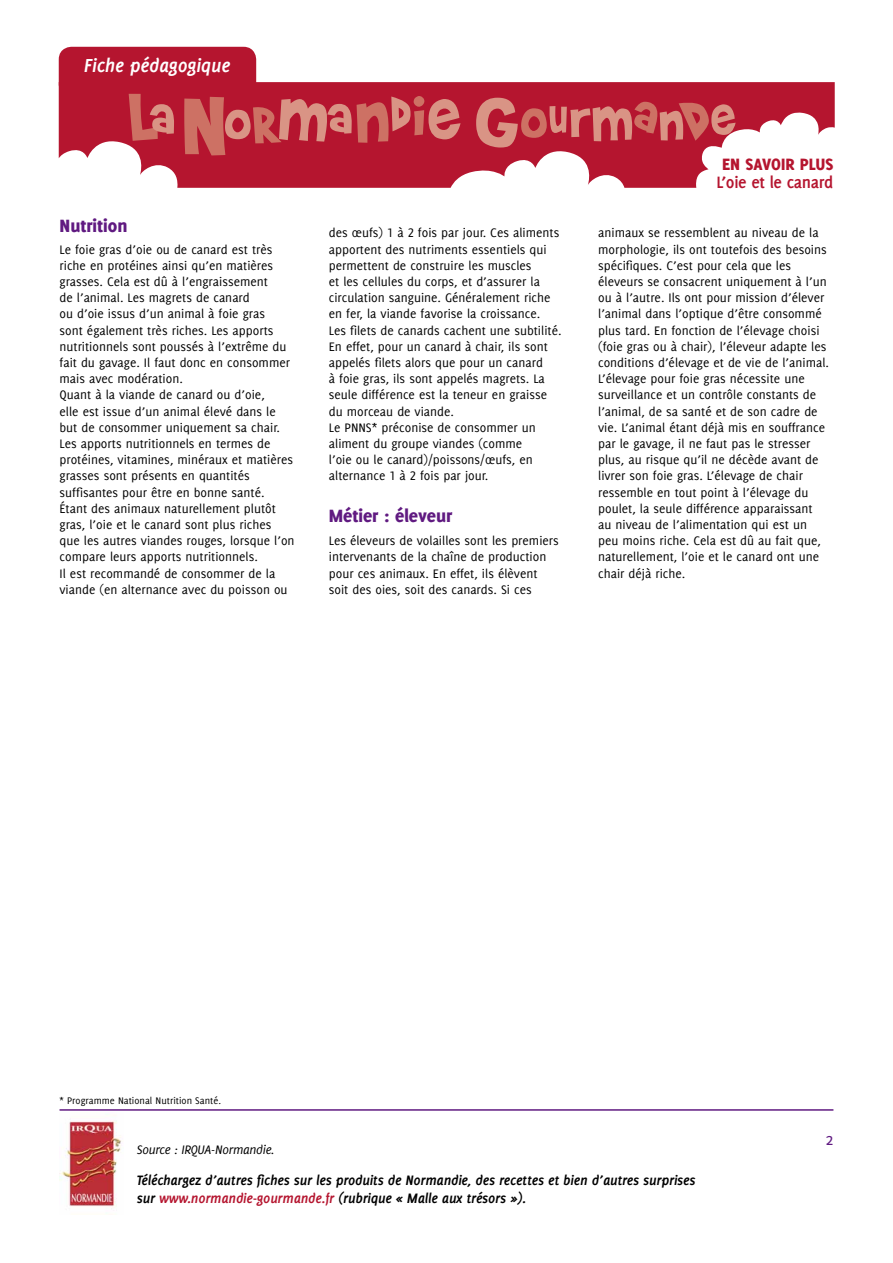
<style>
.page{position:relative;width:893px;height:1263px;background:#fff}
.page>*{position:absolute;margin:0;border:0;box-sizing:border-box;transform-origin:0 0}
.t1{font:italic 700 20.7px "Delicious";letter-spacing:-.015em;color:#fff}
.t2{font:800 19.5px "Delicious";color:#601a81}
.t3{font:700 18px "Delicious";letter-spacing:-.02em;color:#b5152f}
.t4{font:800 18px "Delicious";letter-spacing:.015em;color:#b5152f}
.t5{font:18px "Delicious";color:#601a81}
.t6{font:italic 700 15px/18px "Delicious";letter-spacing:-.02em;color:#000}
.t7{font:13.5px/16.2px "Delicious";color:#000}
.t8{font:italic 13.5px "Delicious";letter-spacing:-.02em;color:#000}
.t9{font:10.5px "Delicious";color:#000}
.s1{font-family:"Delicious Small Caps"}
.s2{color:#b5152f}
</style>
<div class="page">
<img style="left:60px;top:1121px;width:62px;height:88px">
<hr style="left:60px;top:1109px;width:773px;height:2px;background:#601a81">
<div style="left:60px;top:48px;width:195px;height:48px;background:#b5152f;border-radius:11px"></div>
<div style="left:59px;top:47px;width:197px;height:50px;border:3px solid #b5152f;border-radius:11px"></div>
<svg style="left:59px;top:82px;width:776px;height:106px;fill:#b5152f"></svg>
<svg style="left:129px;top:94px;width:45px;height:47px;background:#c44d52"></svg>
<svg style="left:476px;top:98px;width:260px;height:50px;background:#c34750"></svg>
<svg style="left:184px;top:96px;width:277px;height:59px;background:#c2444d"></svg>
<h1 class="t1" style="left:84px;top:54px;width:148px">Fiche pédagogique</h1>
<h2 class="t2" style="left:60px;top:215px;width:69px">Nutrition</h2>
<p class="t7" style="left:60px;top:241px;width:237px">Le foie gras d’oie ou de canard est très riche en protéines ainsi qu’en matières grasses. Cela est dû à l’engraissement<br>de l’animal. Les magrets de canard<br>ou d’oie issus d’un animal à foie gras<br>sont également très riches. Les apports nutritionnels sont poussés à l’extrême du fait du gavage. Il faut donc en consommer mais avec modération.<br>Quant à la viande de canard ou d’oie,<br>elle est issue d’un animal élevé dans le but de consommer uniquement sa chair.<br>Les apports nutritionnels en termes de protéines, vitamines, minéraux et matières grasses sont présents en quantités suffisantes pour être en bonne santé.<br>Étant des animaux naturellement plutôt gras, l’oie et le canard sont plus riches que les autres viandes rouges, lorsque l’on compare leurs apports nutritionnels.<br>Il est recommandé de consommer de la viande (en alternance avec du poisson ou</p>
<p class="t7" style="left:329px;top:225px;width:234px">des œufs) <span class="s1">1</span> à <span class="s1">2</span> fois par jour. Ces aliments apportent des nutriments essentiels qui permettent de construire les muscles<br>et les cellules du corps, et d’assurer la circulation sanguine. Généralement riche en fer, la viande favorise la croissance.<br>Les filets de canards cachent une subtilité.<br>En effet, pour un canard à chair, ils sont appelés filets alors que pour un canard<br>à foie gras, ils sont appelés magrets. La seule différence est la teneur en graisse du morceau de viande.<br>Le PNNS* préconise de consommer un aliment du groupe viandes (comme<br>l’oie ou le canard)/poissons/œufs, en alternance <span class="s1">1</span> à <span class="s1">2</span> fois par jour.</p>
<h2 class="t2" style="left:329px;top:505px;width:125px">Métier : éleveur</h2>
<p class="t7" style="left:329px;top:532px;width:232px">Les éleveurs de volailles sont les premiers intervenants de la chaîne de production pour ces animaux. En effet, ils élèvent soit des oies, soit des canards. Si ces</p>
<h3 class="t4" style="left:722px;top:154px;width:113px">En savoir plus</h3>
<h3 class="t3" style="left:717px;top:172px;width:118px">L’oie et le canard</h3>
<p class="t7" style="left:598px;top:225px;width:232px">animaux se ressemblent au niveau de la morphologie, ils ont toutefois des besoins spécifiques. C’est pour cela que les éleveurs se consacrent uniquement à l’un ou à l’autre. Ils ont pour mission d’élever l’animal dans l’optique d’être consommé plus tard. En fonction de l’élevage choisi (foie gras ou à chair), l’éleveur adapte les conditions d’élevage et de vie de l’animal.<br>L’élevage pour foie gras nécessite une surveillance et un contrôle constants de l’animal, de sa santé et de son cadre de vie. L’animal étant déjà mis en souffrance par le gavage, il ne faut pas le stresser plus, au risque qu’il ne décède avant de livrer son foie gras. L’élevage de chair ressemble en tout point à l’élevage du poulet, la seule différence apparaissant au niveau de l’alimentation qui est un peu moins riche. Cela est dû au fait que, naturellement, l’oie et le canard ont une chair déjà riche.</p>
<p class="t9" style="left:60px;top:1094px;width:163px">* Programme National Nutrition Santé.</p>
<p class="t8" style="left:137px;top:1141px;width:139px">Source : IRQUA-Normandie.</p>
<h3 class="t5" style="left:825px;top:1129px;width:10px">2</h3>
<p class="t6" style="left:137px;top:1171px;width:560px">Téléchargez d’autres fiches sur les produits de Normandie, des recettes et bien d’autres surprises sur <span class="s2">www.normandie-gourmande.fr</span> (rubrique « Malle aux trésors »).</p>
</div>
